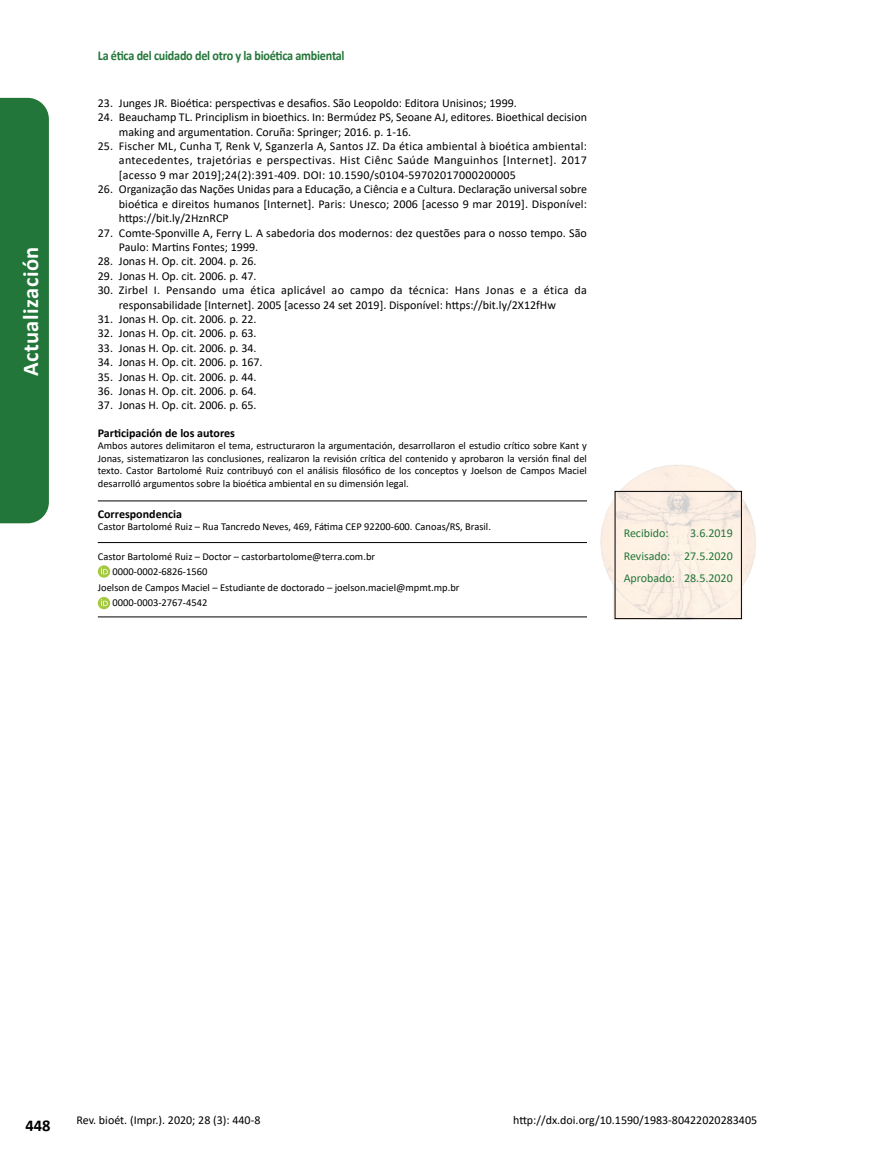
<style>
.page{position:relative;width:872px;height:1170px;background:#fff}
.page>*{position:absolute;margin:0;border:0;box-sizing:border-box;transform-origin:0 0}
.t1{font:700 22.5px "Calibri";letter-spacing:.02em;color:#fff}
.t2{font:700 16.5px "Calibri";color:#000}
.t3{font:700 13.5px "Calibri";letter-spacing:-.02em;color:#237639;scale:.9 1}
.t4{font:12px/14.4px "Calibri";color:#000}
.t5{font:12px/23px "Calibri";color:#237639;text-align:justify}
.t6{font:700 12px "Calibri";color:#000}
.t7{font:10.5px/12.6px "Calibri";color:#000}
</style>
<div class="page">
<div style="left:0;top:98px;width:49px;height:425px;background:#237639"></div>
<img style="left:600px;top:465px;width:156px;height:154px">
<hr style="left:98px;top:500px;width:489px;height:1px;background:#000">
<hr style="left:98px;top:542px;width:489px;height:1px;background:#000">
<hr style="left:98px;top:616px;width:489px;height:1px;background:#000">
<svg style="left:98px;top:565px;width:12px;height:12px"></svg>
<svg style="left:101px;top:567px;width:7px;height:7px"></svg>
<div style="left:98px;top:597px;width:12px;height:12px;background:#a4c83f;border-radius:50%"></div>
<svg style="left:101px;top:599px;width:7px;height:7px"></svg>
<h1 class="t1" style="left:15px;top:376px;width:131px;rotate:-90deg">Actualización</h1>
<p class="t3" style="left:98px;top:46px;width:276px">La ética del cuidado del otro y la bioética ambiental</p>
<p class="t4" style="left:98px;top:95px;width:420px">23. Junges JR. Bioética: perspectivas e desafios. São Leopoldo: Editora Unisinos; 1999.</p>
<p class="t4" style="left:119px;top:110px;width:469px;text-indent:-21px">24. Beauchamp TL. Principlism in bioethics. In: Bermúdez PS, Seoane AJ, editores. Bioethical decision making and argumentation. Coruña: Springer; 2016. p. 1-16.</p>
<p class="t4" style="left:119px;top:139px;width:469px;text-align:justify;text-indent:-21px">25. Fischer ML, Cunha T, Renk V, Sganzerla A, Santos JZ. Da ética ambiental à bioética ambiental: antecedentes, trajetórias e perspectivas. Hist Ciênc Saúde Manguinhos [Internet]. 2017 [acesso 9 mar 2019];24(2):391-409. DOI: 10.1590/s0104-59702017000200005</p>
<p class="t4" style="left:119px;top:182px;width:469px;text-align:justify;text-indent:-21px">26. Organização das Nações Unidas para a Educação, a Ciência e a Cultura. Declaração universal sobre bioética e direitos humanos [Internet]. Paris: Unesco; 2006 [acesso 9 mar 2019]. Disponível: https://bit.ly/2HznRCP</p>
<p class="t4" style="left:119px;top:225px;width:469px;text-indent:-21px">27. Comte-Sponville A, Ferry L. A sabedoria dos modernos: dez questões para o nosso tempo. São<br>Paulo: Martins Fontes; 1999.</p>
<p class="t4" style="left:98px;top:254px;width:160px">28. Jonas H. Op. cit. 2004. p. 26.</p>
<p class="t4" style="left:98px;top:268px;width:160px">29. Jonas H. Op. cit. 2006. p. 47.</p>
<p class="t4" style="left:119px;top:283px;width:469px;text-indent:-21px">30. Zirbel I. Pensando uma ética aplicável ao campo da técnica: Hans Jonas e a ética da responsabilidade [Internet]. 2005 [acesso 24 set 2019]. Disponível: https://bit.ly/2X12fHw</p>
<p class="t4" style="left:98px;top:311px;width:160px">31. Jonas H. Op. cit. 2006. p. 22.</p>
<p class="t4" style="left:98px;top:326px;width:160px">32. Jonas H. Op. cit. 2006. p. 63.</p>
<p class="t4" style="left:98px;top:340px;width:160px">33. Jonas H. Op. cit. 2006. p. 34.</p>
<p class="t4" style="left:98px;top:355px;width:166px">34. Jonas H. Op. cit. 2006. p. 167.</p>
<p class="t4" style="left:98px;top:369px;width:160px">35. Jonas H. Op. cit. 2006. p. 44.</p>
<p class="t4" style="left:98px;top:383px;width:160px">36. Jonas H. Op. cit. 2006. p. 64.</p>
<p class="t4" style="left:98px;top:398px;width:160px">37. Jonas H. Op. cit. 2006. p. 65.</p>
<p class="t6" style="left:98px;top:424px;width:139px">Participación de los autores</p>
<p class="t7" style="left:98px;top:439px;width:490px;text-align:justify">Ambos autores delimitaron el tema, estructuraron la argumentación, desarrollaron el estudio crítico sobre Kant y Jonas, sistematizaron las conclusiones, realizaron la revisión crítica del contenido y aprobaron la versión final del texto. Castor Bartolomé Ruiz contribuyó con el análisis filosófico de los conceptos y Joelson de Campos Maciel desarrolló argumentos sobre la bioética ambiental en su dimensión legal.</p>
<p class="t6" style="left:98px;top:505px;width:86px">Correspondencia</p>
<p class="t7" style="left:98px;top:520px;width:395px">Castor Bartolomé Ruiz – Rua Tancredo Neves, 469, Fátima CEP 92200-600. Canoas/RS, Brasil.</p>
<p class="t7" style="left:112px;top:548px;width:264px;line-height:14.7px;text-indent:-15px">Castor Bartolomé Ruiz – Doctor – castorbartolome@terra.com.br<br>0000-0002-6826-1560</p>
<p class="t7" style="left:112px;top:580px;width:348px;line-height:14.7px;text-indent:-15px">Joelson de Campos Maciel – Estudiante de doctorado – joelson.maciel@mpmt.mp.br<br>0000-0003-2767-4542</p>
<p class="t5" style="left:623px;top:521px;width:46px">Recibido:</p>
<p class="t5" style="left:623px;top:521px;width:111px;text-indent:66px">3.6.2019<br>Revisado: 27.5.2020<br>Aprobado: 28.5.2020</p>
<h2 class="t2" style="left:26px;top:1113px;width:27px">448</h2>
<p class="t4" style="left:77px;top:1112px;width:185px">Rev. bioét. (Impr.). 2020; 28 (3): 440-8</p>
<p class="t4" style="left:513px;top:1112px;width:245px">http://dx.doi.org/10.1590/1983-80422020283405</p>
</div>
